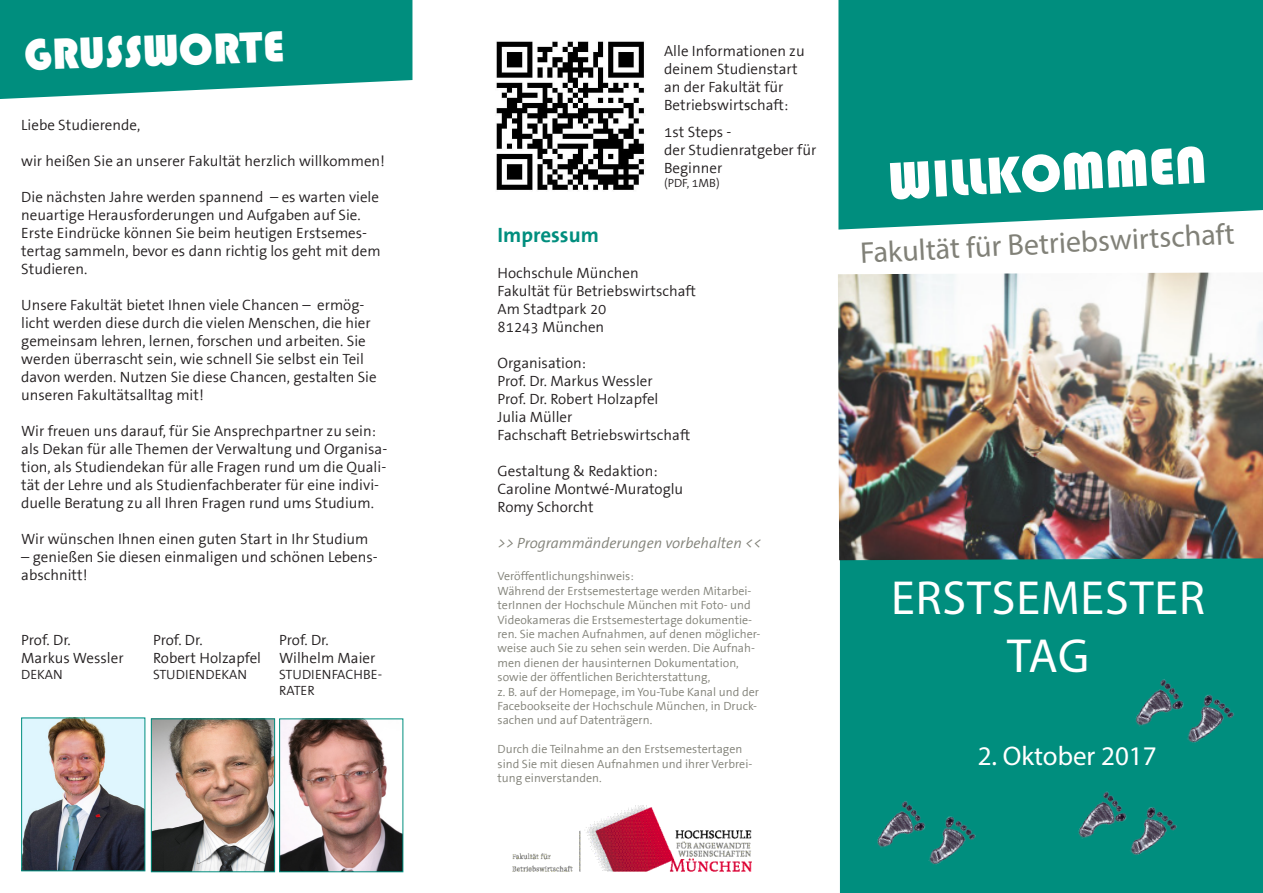
<style>
.page{position:relative;width:1263px;height:893px;background:#fff}
.page>*{position:absolute;margin:0;border:0;box-sizing:border-box;transform-origin:0 0}
.t1{font:54px "Bauhaus 93";color:#fff}
.t2{font:48px "Myriad Pro";letter-spacing:.02em;color:#fff}
.t3{font:45px "Bauhaus 93";color:#fff}
.t4{font:30px "Myriad Pro";color:#818178}
.t5{font:27px "Myriad Pro";color:#fff}
.t6{font:700 21px "FHM The Sans";color:#008e7e}
.t7{font:15px/18px "FHM The Sans";color:#231f20}
.t8{font:italic 15px "FHM The Sans";color:#818178}
.t9{font:13.5px/16.2px "FHM The Sans";color:#231f20}
.t10{font:12px/14.4px "FHM The Sans";color:#818178}
.t11{font:12px "FHM The Sans";color:#231f20}
</style>
<div class="page">
<svg style="left:0;top:0;width:412px;height:99px;background:#18988a"></svg>
<div style="left:840px;top:560px;width:423px;height:333px;background:#008e7e"></div>
<div style="left:838px;top:0;width:425px;height:230px;background:#008e7e"></div>
<img style="left:838px;top:272px;width:425px;height:288px">
<img style="left:512px;top:805px;width:240px;height:67px">
<img style="left:860px;top:787px;width:86px;height:86px">
<img style="left:902px;top:794px;width:87px;height:87px">
<img style="left:1061px;top:777px;width:86px;height:86px">
<img style="left:1104px;top:785px;width:86px;height:86px">
<img style="left:1118px;top:665px;width:86px;height:86px">
<img style="left:1161px;top:673px;width:86px;height:86px">
<img style="left:23px;top:720px;width:120px;height:149px">
<div style="left:21px;top:718px;width:124px;height:153px;border:1px solid #008e7e"></div>
<img style="left:153px;top:720px;width:120px;height:150px">
<div style="left:151px;top:718px;width:124px;height:154px;border:1px solid #008e7e"></div>
<img style="left:281px;top:720px;width:120px;height:150px">
<div style="left:279px;top:718px;width:124px;height:154px;border:1px solid #008e7e"></div>
<img style="left:496px;top:41px;width:148px;height:149px">
<p class="t3" style="left:23px;top:30px;width:262px;rotate:-2deg">GRUSSWORTE</p>
<p class="t7" style="left:21px;top:117px;width:121px">Liebe Studierende,</p>
<p class="t7" style="left:21px;top:153px;width:365px">wir heißen Sie an unserer Fakultät herzlich willkommen!</p>
<p class="t7" style="left:21px;top:189px;width:361px">Die nächsten Jahre werden spannend – es warten viele neuartige Herausforderungen und Aufgaben auf Sie.<br>Erste Eindrücke können Sie beim heutigen Erstsemes&shy;tertag sammeln, bevor es dann richtig los geht mit dem Studieren.</p>
<p class="t7" style="left:21px;top:297px;width:357px">Unsere Fakultät bietet Ihnen viele Chancen – ermög&shy;licht werden diese durch die vielen Menschen, die hier gemeinsam lehren, lernen, forschen und arbeiten. Sie werden überrascht sein, wie schnell Sie selbst ein Teil davon werden. Nutzen Sie diese Chancen, gestalten Sie unseren Fakultätsalltag mit!</p>
<p class="t7" style="left:21px;top:423px;width:367px">Wir freuen uns darauf, für Sie Ansprechpartner zu sein: als Dekan für alle Themen der Verwaltung und Organisa&shy;tion, als Studiendekan für alle Fragen rund um die Quali&shy;tät der Lehre und als Studienfachberater für eine indivi&shy;duelle Beratung zu all Ihren Fragen rund ums Studium.</p>
<p class="t7" style="left:21px;top:531px;width:349px">Wir wünschen Ihnen einen guten Start in Ihr Studium</p>
<p class="t7" style="left:21px;top:549px;width:358px">– genießen Sie diesen einmaligen und schönen Lebens&shy;abschnitt!</p>
<p class="t7" style="left:21px;top:631px;width:51px">Prof. Dr.</p>
<p class="t7" style="left:21px;top:649px;width:104px">Markus Wessler</p>
<p class="t9" style="left:21px;top:667px;width:43px">DEKAN</p>
<p class="t7" style="left:153px;top:631px;width:51px">Prof. Dr.</p>
<p class="t7" style="left:153px;top:649px;width:110px">Robert Holzapfel</p>
<p class="t9" style="left:153px;top:667px;width:95px">STUDIENDEKAN</p>
<p class="t7" style="left:279px;top:631px;width:51px">Prof. Dr.</p>
<p class="t7" style="left:279px;top:649px;width:98px">Wilhelm Maier</p>
<p class="t9" style="left:279px;top:667px;width:104px">STUDIENFACHBE-<br>RATER</p>
<p class="t7" style="left:664px;top:42px;width:142px">Alle Informationen zu deinem Studienstart an der Fakultät für<br>Betriebswirtschaft:</p>
<p class="t7" style="left:664px;top:123px;width:154px">1st Steps -<br>der Studienratgeber für<br>Beginner</p>
<p class="t11" style="left:664px;top:177px;width:57px">(PDF, 1MB)</p>
<p class="t6" style="left:497px;top:224px;width:103px">Impressum</p>
<p class="t7" style="left:497px;top:264px;width:143px">Hochschule München</p>
<p class="t7" style="left:497px;top:282px;width:200px">Fakultät für Betriebswirtschaft</p>
<p class="t7" style="left:497px;top:300px;width:110px">Am Stadtpark 20</p>
<p class="t7" style="left:497px;top:318px;width:108px">81243 München</p>
<p class="t7" style="left:497px;top:354px;width:90px">Organisation:</p>
<p class="t7" style="left:497px;top:372px;width:157px">Prof. Dr. Markus Wessler</p>
<p class="t7" style="left:497px;top:390px;width:162px">Prof. Dr. Robert Holzapfel</p>
<p class="t7" style="left:497px;top:408px;width:76px">Julia Müller</p>
<p class="t7" style="left:497px;top:426px;width:194px">Fachschaft Betriebswirtschaft</p>
<p class="t7" style="left:497px;top:462px;width:162px">Gestaltung &amp; Redaktion:</p>
<p class="t7" style="left:497px;top:480px;width:187px">Caroline Montwé-Muratoglu</p>
<p class="t7" style="left:497px;top:498px;width:98px">Romy Schorcht</p>
<p class="t8" style="left:497px;top:535px;width:266px">&gt;&gt; Programmänderungen vorbehalten &lt;&lt;</p>
<p class="t10" style="left:497px;top:570px;width:138px">Veröffentlichungshinweis:</p>
<p class="t10" style="left:497px;top:584px;width:264px">Während der Erstsemestertage werden Mitarbei&shy;terInnen der Hochschule München mit Foto- und Videokameras die Erstsemestertage dokumentie&shy;ren. Sie machen Aufnahmen, auf denen möglicher&shy;weise auch Sie zu sehen sein werden. Die Aufnah&shy;men dienen der hausinternen Dokumentation, sowie der öffentlichen Berichterstattung,<br>z. B. auf der Homepage, im You-Tube Kanal und der Facebookseite der Hochschule München, in Druck&shy;sachen und auf Datenträgern.</p>
<p class="t10" style="left:497px;top:742px;width:256px">Durch die Teilnahme an den Erstsemestertagen sind Sie mit diesen Aufnahmen und ihrer Verbrei&shy;tung einverstanden.</p>
<p class="t1" style="left:886px;top:151px;width:320px;rotate:-3deg">WILLKOMMEN</p>
<p class="t4" style="left:859px;top:235px;width:376px;rotate:-3deg">Fakultät für Betriebswirtschaft</p>
<p class="t2" style="left:891px;top:569px;width:315px">ERSTSEMESTER</p>
<p class="t2" style="left:1007px;top:626px;width:83px">TAG</p>
<p class="t5" style="left:978px;top:739px;width:180px">2. Oktober 2017</p>
</div>
